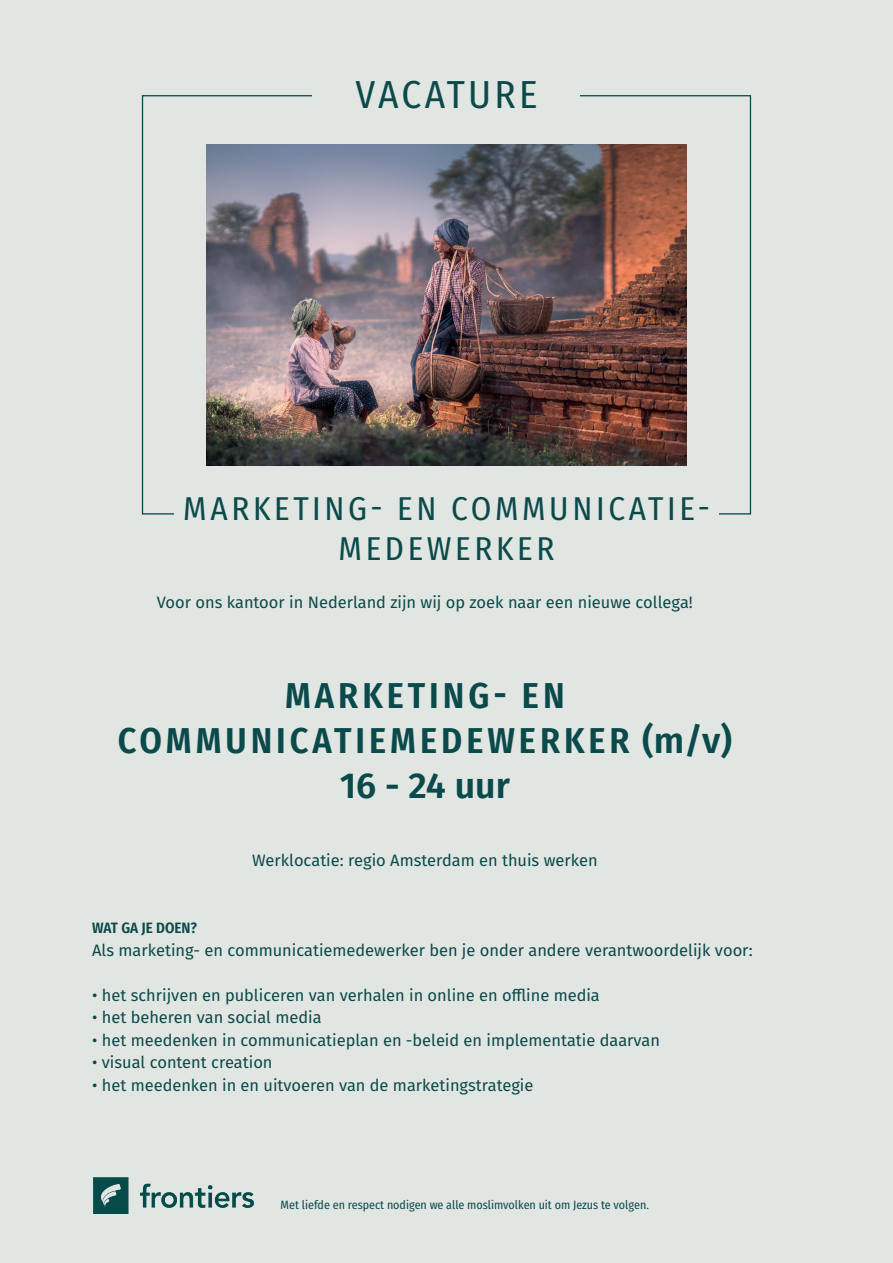
<style>
.page{position:relative;width:893px;height:1263px;background:#e2e6e2}
.page>*{position:absolute;margin:0;border:0;box-sizing:border-box;transform-origin:0 0}
.t1{font:39.15px "Fira Sans Condensed";letter-spacing:.085em;color:#0b4a4b}
.t2{font:600 36px/45px "Fira Sans Condensed";letter-spacing:.11em;color:#0b4a4b;text-align:center}
.t3{font:600 36px "Fira Sans";color:#0b4a4b}
.t4{font:33px/39.6px "Fira Sans Condensed";letter-spacing:.11em;color:#0b4a4b;text-align:center}
.t5{font:16.5px "Fira Sans";color:#0b4a4b}
.t6{font:600 15px "Fira Sans Condensed";color:#0b4a4b}
.t7{font:12px "Fira Sans Condensed";color:#0b4a4b}
.s1{font-family:"Fira Sans"}
</style>
<div class="page">
<img style="left:94px;top:1178px;width:160px;height:35px">
<img style="left:206px;top:145px;width:481px;height:320px">
<h1 class="t1" style="left:355px;top:65px;width:184px">VACATURE</h1>
<h3 class="t4" style="left:183px;top:488px;width:528px">MARKETING- EN COMMUNICATIE-<br>MEDEWERKER</h3>
<p class="t5" style="left:157px;top:590px;width:538px">Voor ons kantoor in Nederland zijn wij op zoek naar een nieuwe collega!</p>
<h2 class="t2" style="left:118px;top:671px;width:616px">MARKETING- EN<br>COMMUNICATIEMEDEWERKER <span class="s1">(m/v)</span></h2>
<h2 class="t3" style="left:340px;top:756px;width:172px">16 - 24 uur</h2>
<p class="t5" style="left:252px;top:848px;width:347px">Werklocatie: regio Amsterdam en thuis werken</p>
<p class="t6" style="left:92px;top:916px;width:107px">WAT GA JE DOEN?</p>
<p class="t5" style="left:92px;top:938px;width:662px">Als marketing- en communicatiemedewerker ben je onder andere verantwoordelijk voor:</p>
<p class="t5" style="left:92px;top:983px;width:509px">• het schrijven en publiceren van verhalen in online en offline media</p>
<p class="t5" style="left:92px;top:1005px;width:231px">• het beheren van social media</p>
<p class="t5" style="left:92px;top:1028px;width:569px">• het meedenken in communicatieplan en -beleid en implementatie daarvan</p>
<p class="t5" style="left:92px;top:1050px;width:182px">• visual content creation</p>
<p class="t5" style="left:92px;top:1073px;width:443px">• het meedenken in en uitvoeren van de marketingstrategie</p>
<p class="t7" style="left:281px;top:1196px;width:370px">Met liefde en respect nodigen we alle moslimvolken uit om Jezus te volgen.</p>
</div>
